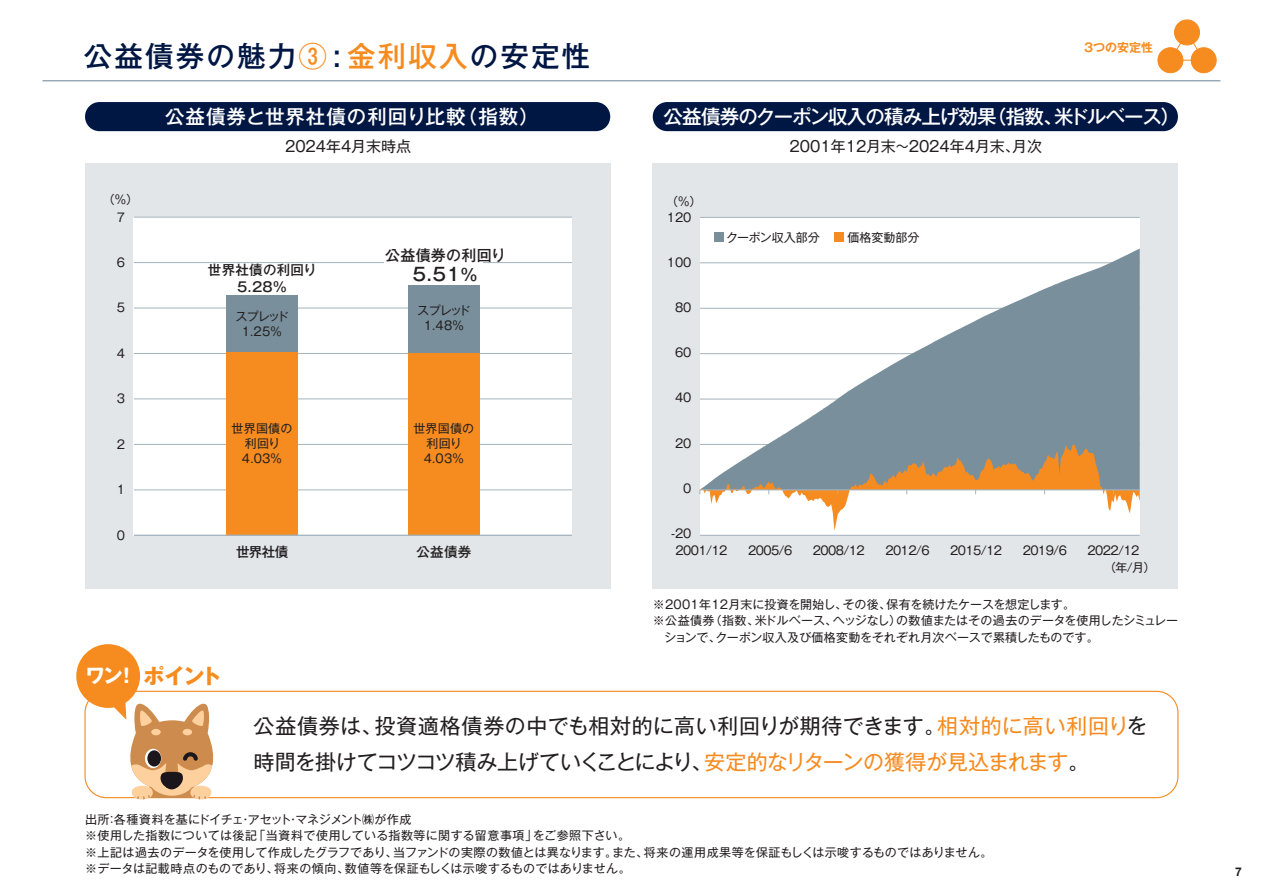
<style>
.page{position:relative;width:1263px;height:893px;background:#fff}
.page>*{position:absolute;margin:0;border:0;box-sizing:border-box;transform-origin:0 0}
.t1{font:500 28.5px "Gothic MB101 Pro";letter-spacing:.075em;color:#001643}
.t2{font:21px/36px "Gothic MB101 Pro";letter-spacing:-.005em;color:#231f20}
.t3{font:700 21px "Gothic MB101 Pro";color:#f68b1f}
.t4{font:500 19.5px "Gothic MB101 Pro";letter-spacing:-.04em;color:#fff}
.t5{font:500 19.5px "Gothic MB101 Pro";letter-spacing:.05em;color:#fff}
.t6{font:500 18px "Gothic MB101 Pro";color:#231f20}
.t7{font:15px "Gothic MB101 Pro";color:#231f20}
.t8{font:500 15px "Gothic MB101 Pro";letter-spacing:.02em;color:#231f20}
.t9{font:500 13.5px/16.5px "Gothic MB101 Pro";letter-spacing:.02em;color:#231f20;text-align:center}
.t10{font:12px/15px "Gothic MB101 Pro";color:#231f20;text-align:center}
.t11{font:12px/15px "Gothic MB101 Pro";letter-spacing:.02em;color:#231f20;text-align:center}
.t12{font:12px "Gothic MB101 Pro";letter-spacing:-.02em;color:#231f20}
.t13{font:700 12px "Gothic MB101 Pro De";color:#f68b1f}
.t14{font:12px "Helvetica LT Std Fractions Bd";color:#231f20}
.s1{color:#f68b1f}
.s2{font-size:16.5px}
.s3{font-size:19.5px;color:#fff}
</style>
<div class="page">
<div style="left:653px;top:164px;width:525px;height:425px;background:#e2e6e9"></div>
<div style="left:85px;top:164px;width:525px;height:425px;background:#e2e6e9"></div>
<hr style="left:43px;top:80px;width:1177px;height:1px;background:#798f9c">
<svg style="left:1169px;top:36px;width:36px;height:25px"></svg>
<div style="left:1174px;top:20px;width:25px;height:25px;background:#f68b1f;border-radius:50%"></div>
<div style="left:1174px;top:20px;width:26px;height:25px;border:1px solid #f68b1f;border-radius:50%"></div>
<div style="left:1158px;top:48px;width:25px;height:25px;background:#f68b1f;border-radius:50%"></div>
<div style="left:1158px;top:48px;width:25px;height:25px;border:1px solid #f68b1f;border-radius:50%"></div>
<div style="left:1191px;top:48px;width:25px;height:25px;background:#f68b1f;border-radius:50%"></div>
<div style="left:1191px;top:48px;width:25px;height:25px;border:1px solid #f68b1f;border-radius:50%"></div>
<div style="left:85px;top:102px;width:525px;height:29px;background:#001643;border-radius:14px"></div>
<div style="left:653px;top:102px;width:525px;height:29px;background:#001643;border-radius:14px"></div>
<div style="left:84px;top:691px;width:1094px;height:107px;border:1px solid #f68b1f;border-radius:21px"></div>
<div style="left:76px;top:644px;width:64px;height:64px;background:#f68b1f;border-radius:50%"></div>
<svg style="left:113px;top:701px;width:101px;height:99px"></svg>
<div style="left:134px;top:217px;width:438px;height:318px;background:#fff"></div>
<hr style="left:134px;top:262px;width:438px;height:1px;background:#a5b4be">
<hr style="left:134px;top:308px;width:438px;height:1px;background:#a5b4be">
<hr style="left:134px;top:353px;width:438px;height:1px;background:#a5b4be">
<hr style="left:134px;top:399px;width:438px;height:1px;background:#a5b4be">
<hr style="left:134px;top:444px;width:438px;height:1px;background:#a5b4be">
<hr style="left:134px;top:490px;width:438px;height:1px;background:#a5b4be">
<div style="left:408px;top:352px;width:71px;height:183px;background:#f68b1f"></div>
<div style="left:226px;top:352px;width:72px;height:183px;background:#f68b1f"></div>
<div style="left:408px;top:285px;width:71px;height:67px;background:#798f9c"></div>
<div style="left:226px;top:295px;width:72px;height:57px;background:#798f9c"></div>
<div style="left:700px;top:217px;width:440px;height:318px;background:#fff"></div>
<hr style="left:700px;top:217px;width:440px;height:1px;background:#a5b4be">
<hr style="left:700px;top:535px;width:440px;height:1px;background:#a5b4be">
<div style="left:714px;top:233px;width:9px;height:9px;background:#798f9c"></div>
<div style="left:834px;top:233px;width:10px;height:9px;background:#f68b1f"></div>
<hr style="left:134px;top:217px;width:438px;height:1px;background:#a5b4be">
<div style="left:384px;top:259px;width:98px;height:9px;background:#fff"></div>
<hr style="left:134px;top:535px;width:438px;height:1px;background:#a5b4be">
<svg style="left:700px;top:248px;width:440px;height:196px"></svg>
<svg style="left:700px;top:444px;width:440px;height:87px"></svg>
<h1 class="t1" style="left:84px;top:32px;width:508px">公益債券の魅力<span class="s1">③</span> : <span class="s1">金利収入</span>の安定性</h1>
<p class="t10" style="left:103px;top:190px;width:37px">（%）</p>
<p class="t10" style="left:117px;top:208px;width:10px">7</p>
<p class="t10" style="left:117px;top:253px;width:10px">6</p>
<p class="t10" style="left:117px;top:299px;width:10px">5</p>
<p class="t10" style="left:117px;top:344px;width:10px">4</p>
<p class="t10" style="left:117px;top:390px;width:10px">3</p>
<p class="t10" style="left:117px;top:435px;width:10px">2</p>
<p class="t10" style="left:117px;top:481px;width:10px">1</p>
<p class="t10" style="left:117px;top:526px;width:10px">0</p>
<h3 class="t5" style="left:165px;top:100px;width:375px">公益債券と世界社債の利回り比較（指数）</h3>
<p class="t7" style="left:285px;top:133px;width:128px">2024年4月末時点</p>
<p class="t9" style="left:208px;top:260px;width:110px">世界社債の利回り<br>5.28％</p>
<p class="t10" style="left:235px;top:307px;width:55px">スプレッド<br>1.25％</p>
<p class="t11" style="left:232px;top:419px;width:62px">世界国債の利回り<br>4.03％</p>
<p class="t8" style="left:385px;top:243px;width:122px">公益債券の利回り</p>
<h3 class="t6" style="left:413px;top:259px;width:66px">5.51<span class="s2">％</span></h3>
<p class="t10" style="left:417px;top:302px;width:55px">スプレッド<br>1.48％</p>
<p class="t11" style="left:413px;top:419px;width:62px">世界国債の利回り<br>4.03％</p>
<p class="t9" style="left:236px;top:542px;width:54px">世界社債</p>
<p class="t9" style="left:416px;top:542px;width:56px">公益債券</p>
<h2 class="t3" style="left:86px;top:658px;width:138px"><span class="s3">ワン！</span>ポイント</h2>
<p class="t13" style="left:1084px;top:38px;width:71px">3つの安定性</p>
<h3 class="t4" style="left:663px;top:100px;width:518px">公益債券のクーポン収入の積み上げ効果（指数、米ドルベース）</h3>
<p class="t7" style="left:790px;top:133px;width:254px">2001年12月末～2024年4月末、月次</p>
<p class="t10" style="left:666px;top:192px;width:37px">（%）</p>
<p class="t10" style="left:667px;top:208px;width:26px">120</p>
<p class="t10" style="left:667px;top:253px;width:26px">100</p>
<p class="t10" style="left:675px;top:298px;width:18px">80</p>
<p class="t10" style="left:675px;top:343px;width:18px">60</p>
<p class="t10" style="left:675px;top:389px;width:18px">40</p>
<p class="t10" style="left:675px;top:434px;width:18px">20</p>
<p class="t10" style="left:683px;top:479px;width:10px">0</p>
<p class="t10" style="left:671px;top:524px;width:22px">-20</p>
<p class="t12" style="left:726px;top:227px;width:95px">クーポン収入部分</p>
<p class="t10" style="left:847px;top:228px;width:73px">価格変動部分</p>
<p class="t10" style="left:676px;top:541px;width:53px">2001/12</p>
<p class="t10" style="left:748px;top:541px;width:46px">2005/6</p>
<p class="t10" style="left:813px;top:541px;width:53px">2008/12</p>
<p class="t10" style="left:885px;top:541px;width:46px">2012/6</p>
<p class="t10" style="left:950px;top:541px;width:53px">2015/12</p>
<p class="t10" style="left:1023px;top:541px;width:46px">2019/6</p>
<p class="t10" style="left:1087px;top:541px;width:53px">2022/12</p>
<p class="t10" style="left:1104px;top:558px;width:53px">（年/月）</p>
<p class="t10" style="left:653px;top:595px;width:424px">※2001年12月末に投資を開始し、その後、保有を続けたケースを想定します。</p>
<p class="t10" style="left:653px;top:612px;width:527px">※公益債券（指数、米ドルベース、ヘッジなし）の数値またはその過去のデータを使用したシミュレー</p>
<p class="t10" style="left:664px;top:628px;width:436px">ションで、クーポン収入及び価格変動をそれぞれ月次ベースで累積したものです。</p>
<h2 class="t2" style="left:254px;top:705px;width:895px">公益債券は、投資適格債券の中でも相対的に高い利回りが期待できます。<span class="s1">相対的に高い利回り</span>を時間を掛けてコツコツ積み上げていくことにより、<span class="s1">安定的なリターンの獲得が見込まれます</span>。</h2>
<p class="t11" style="left:85px;top:809px;width:909px;line-height:16.5px;text-align:left">出所：各種資料を基にドイチェ・アセット・マネジメント㈱が作成<br>※使用した指数については後記「当資料で使用している指数等に関する留意事項」をご参照下さい。<br>※上記は過去のデータを使用して作成したグラフであり、当ファンドの実際の数値とは異なります。また、将来の運用成果等を保証もしくは示唆するものではありません。※データは記載時点のものであり、将来の傾向、数値等を保証もしくは示唆するものではありません。</p>
<p class="t14" style="left:1235px;top:867px;width:8px">7</p>
</div>
